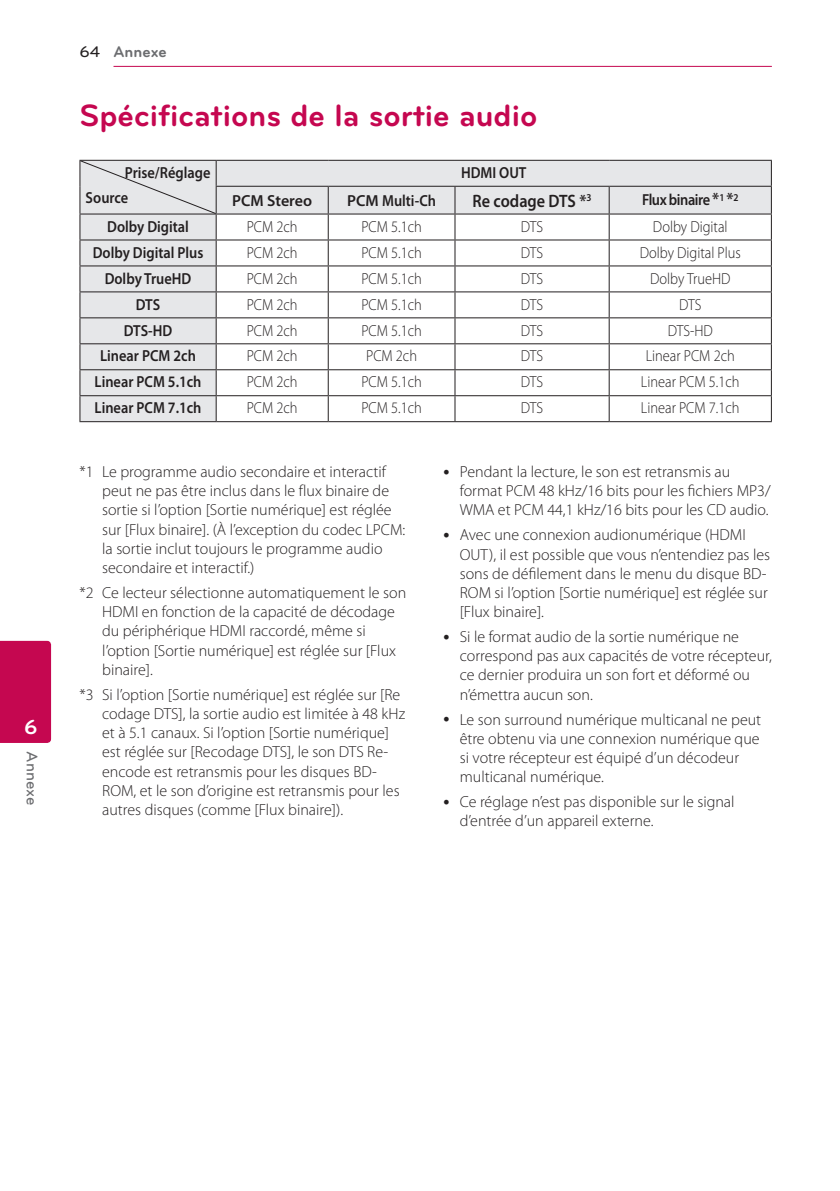
<style>
.page{position:relative;width:840px;height:1191px;background:#fff}
.page>*{position:absolute;margin:0;border:0;box-sizing:border-box;transform-origin:0 0}
.Title_1{font:700 32px "Bryant LG";color:#c50750}
.t1{font:700 21px "Bryant LG";color:#fff}
.t2{font:600 18px "Myriad Pro";color:#231f20;scale:.9 1}
.Content_text_Num{font:300 16px/19.2px "Myriad Pro";color:#231f20}
.Content_text_Bullet{font:300 16px/19.2px "Myriad Pro";color:#231f20}
.Content_text_Light{font:300 16px "Myriad Pro";color:#231f20;scale:.9 1}
.Content_text_Light-2{font:600 16px "Myriad Pro";color:#231f20;scale:.9 1}
.Content_text_Light-3{font:600 16px "Myriad Pro";color:#231f20}
.Content_text_Light-4{font:600 16px "Myriad Pro";letter-spacing:-.03em;color:#231f20;scale:.9 1}
.t3{font:700 16px "Bryant LG";color:#6c6d70}
.t4{font:500 16px "Bryant LG";color:#6c6d70}
.s1{font-weight:500;color:#231f20}
.s2{font-size:18px}
</style>
<div class="page">
<hr style="left:113px;top:66px;width:658px;height:1px;background:#c50750">
<div style="left:0;top:641px;width:51px;height:102px;background:#c50750"></div>
<svg style="left:216px;top:161px;width:554px;height:260px"></svg>
<hr style="left:79px;top:160px;width:137px;height:1px;background:#231f20">
<hr style="left:216px;top:160px;width:112px;height:1px;background:#231f20">
<hr style="left:328px;top:160px;width:126px;height:1px;background:#231f20">
<hr style="left:454px;top:160px;width:155px;height:1px;background:#231f20">
<hr style="left:609px;top:160px;width:162px;height:1px;background:#231f20">
<hr style="left:215px;top:186px;width:113px;height:1px;background:#231f20">
<hr style="left:328px;top:186px;width:126px;height:1px;background:#231f20">
<hr style="left:454px;top:186px;width:155px;height:1px;background:#231f20">
<hr style="left:609px;top:186px;width:162px;height:1px;background:#231f20">
<hr style="left:216px;top:213px;width:112px;height:1px;background:#231f20">
<hr style="left:328px;top:213px;width:126px;height:1px;background:#231f20">
<hr style="left:454px;top:213px;width:155px;height:1px;background:#231f20">
<hr style="left:609px;top:213px;width:162px;height:1px;background:#231f20">
<hr style="left:216px;top:239px;width:112px;height:1px;background:#231f20">
<hr style="left:328px;top:239px;width:126px;height:1px;background:#231f20">
<hr style="left:454px;top:239px;width:155px;height:1px;background:#231f20">
<hr style="left:609px;top:239px;width:162px;height:1px;background:#231f20">
<hr style="left:216px;top:265px;width:112px;height:1px;background:#231f20">
<hr style="left:328px;top:265px;width:126px;height:1px;background:#231f20">
<hr style="left:454px;top:265px;width:155px;height:1px;background:#231f20">
<hr style="left:609px;top:265px;width:162px;height:1px;background:#231f20">
<hr style="left:216px;top:291px;width:112px;height:1px;background:#231f20">
<hr style="left:328px;top:291px;width:126px;height:1px;background:#231f20">
<hr style="left:454px;top:291px;width:155px;height:1px;background:#231f20">
<hr style="left:609px;top:291px;width:162px;height:1px;background:#231f20">
<hr style="left:216px;top:317px;width:112px;height:1px;background:#231f20">
<hr style="left:328px;top:317px;width:126px;height:1px;background:#231f20">
<hr style="left:454px;top:317px;width:155px;height:1px;background:#231f20">
<hr style="left:609px;top:317px;width:162px;height:1px;background:#231f20">
<hr style="left:216px;top:343px;width:112px;height:1px;background:#231f20">
<hr style="left:328px;top:343px;width:126px;height:1px;background:#231f20">
<hr style="left:454px;top:343px;width:155px;height:1px;background:#231f20">
<hr style="left:609px;top:343px;width:162px;height:1px;background:#231f20">
<hr style="left:216px;top:369px;width:112px;height:1px;background:#231f20">
<hr style="left:328px;top:369px;width:126px;height:1px;background:#231f20">
<hr style="left:454px;top:369px;width:155px;height:1px;background:#231f20">
<hr style="left:609px;top:369px;width:162px;height:1px;background:#231f20">
<hr style="left:216px;top:395px;width:112px;height:1px;background:#231f20">
<hr style="left:328px;top:395px;width:126px;height:1px;background:#231f20">
<svg style="left:327px;top:187px;width:1px;height:234px"></svg>
<hr style="left:454px;top:395px;width:155px;height:1px;background:#231f20">
<svg style="left:454px;top:187px;width:1px;height:234px"></svg>
<hr style="left:609px;top:395px;width:162px;height:1px;background:#231f20">
<svg style="left:608px;top:187px;width:1px;height:234px"></svg>
<svg style="left:770px;top:161px;width:1px;height:260px"></svg>
<hr style="left:79px;top:421px;width:137px;height:1px;background:#231f20">
<hr style="left:216px;top:421px;width:112px;height:1px;background:#231f20">
<hr style="left:328px;top:421px;width:126px;height:1px;background:#231f20">
<hr style="left:454px;top:421px;width:155px;height:1px;background:#231f20">
<hr style="left:609px;top:421px;width:162px;height:1px;background:#231f20">
<svg style="left:79px;top:161px;width:137px;height:260px;background:#dddee0"></svg>
<h2 class="t1" style="left:24px;top:714px;width:15px">6</h2>
<p class="t4" style="left:42px;top:751px;width:55px;rotate:90deg">Annexe</p>
<p class="t3" style="left:79px;top:42px;width:89px"><span class="s1">64</span> Annexe</p>
<p class="Title_1" style="left:79px;top:96px;width:459px">Spécifications de la sortie audio</p>
<p class="Content_text_Light-2" style="left:125px;top:162px;width:97px">Prise/Réglage</p>
<p class="Content_text_Light-2" style="left:86px;top:187px;width:49px">Source</p>
<p class="Content_text_Light-2" style="left:460px;top:162px;width:74px">HDMI OUT</p>
<p class="Content_text_Light-3" style="left:232px;top:191px;width:81px">PCM Stereo</p>
<p class="Content_text_Light-3" style="left:347px;top:191px;width:90px">PCM Multi-Ch</p>
<p class="t2" style="left:472px;top:189px;width:133px">Re codage DTS *<sup>3</sup></p>
<p class="Content_text_Light-4" style="left:641px;top:189px;width:109px">Flux binaire <span class="s2">*</span><sup>1</sup> <span class="s2">*</span><sup>2</sup></p>
<p class="Content_text_Light-2" style="left:107px;top:216px;width:92px">Dolby Digital</p>
<p class="Content_text_Light" style="left:246px;top:217px;width:58px">PCM 2ch</p>
<p class="Content_text_Light" style="left:361px;top:217px;width:69px">PCM 5.1ch</p>
<p class="Content_text_Light" style="left:520px;top:217px;width:26px">DTS</p>
<p class="Content_text_Light" style="left:652px;top:217px;width:84px">Dolby Digital</p>
<p class="Content_text_Light-2" style="left:93px;top:242px;width:124px">Dolby Digital Plus</p>
<p class="Content_text_Light" style="left:246px;top:243px;width:58px">PCM 2ch</p>
<p class="Content_text_Light" style="left:361px;top:243px;width:69px">PCM 5.1ch</p>
<p class="Content_text_Light" style="left:520px;top:243px;width:26px">DTS</p>
<p class="Content_text_Light" style="left:639px;top:243px;width:114px">Dolby Digital Plus</p>
<p class="Content_text_Light-2" style="left:105px;top:268px;width:98px">Dolby TrueHD</p>
<p class="Content_text_Light" style="left:246px;top:269px;width:58px">PCM 2ch</p>
<p class="Content_text_Light" style="left:361px;top:269px;width:69px">PCM 5.1ch</p>
<p class="Content_text_Light" style="left:520px;top:269px;width:26px">DTS</p>
<p class="Content_text_Light" style="left:649px;top:269px;width:91px">Dolby TrueHD</p>
<p class="Content_text_Light-2" style="left:136px;top:294px;width:29px">DTS</p>
<p class="Content_text_Light" style="left:246px;top:295px;width:58px">PCM 2ch</p>
<p class="Content_text_Light" style="left:361px;top:295px;width:69px">PCM 5.1ch</p>
<p class="Content_text_Light" style="left:520px;top:295px;width:26px">DTS</p>
<p class="Content_text_Light" style="left:678px;top:295px;width:26px">DTS</p>
<p class="Content_text_Light-2" style="left:124px;top:320px;width:55px">DTS-HD</p>
<p class="Content_text_Light" style="left:246px;top:320px;width:58px">PCM 2ch</p>
<p class="Content_text_Light" style="left:361px;top:320px;width:69px">PCM 5.1ch</p>
<p class="Content_text_Light" style="left:520px;top:320px;width:26px">DTS</p>
<p class="Content_text_Light" style="left:667px;top:320px;width:51px">DTS-HD</p>
<p class="Content_text_Light-2" style="left:100px;top:346px;width:108px">Linear PCM 2ch</p>
<p class="Content_text_Light" style="left:246px;top:346px;width:58px">PCM 2ch</p>
<p class="Content_text_Light" style="left:366px;top:346px;width:58px">PCM 2ch</p>
<p class="Content_text_Light" style="left:520px;top:346px;width:26px">DTS</p>
<p class="Content_text_Light" style="left:645px;top:346px;width:100px">Linear PCM 2ch</p>
<p class="Content_text_Light-2" style="left:94px;top:372px;width:120px">Linear PCM 5.1ch</p>
<p class="Content_text_Light" style="left:246px;top:372px;width:58px">PCM 2ch</p>
<p class="Content_text_Light" style="left:361px;top:372px;width:69px">PCM 5.1ch</p>
<p class="Content_text_Light" style="left:520px;top:372px;width:26px">DTS</p>
<p class="Content_text_Light" style="left:640px;top:372px;width:111px">Linear PCM 5.1ch</p>
<p class="Content_text_Light-2" style="left:94px;top:398px;width:120px">Linear PCM 7.1ch</p>
<p class="Content_text_Light" style="left:246px;top:398px;width:58px">PCM 2ch</p>
<p class="Content_text_Light" style="left:361px;top:398px;width:69px">PCM 5.1ch</p>
<p class="Content_text_Light" style="left:520px;top:398px;width:26px">DTS</p>
<p class="Content_text_Light" style="left:640px;top:398px;width:111px">Linear PCM 7.1ch</p>
<p class="Content_text_Num" style="left:102px;top:462px;width:304px;text-indent:-23px">*1 Le programme audio secondaire et interactif peut ne pas être inclus dans le flux binaire de sortie si l’option [Sortie numérique] est réglée sur [Flux binaire]. (À l’exception du codec LPCM: la sortie inclut toujours le programme audio secondaire et interactif.)</p>
<p class="Content_text_Num" style="left:102px;top:583px;width:305px;text-indent:-23px">*2 Ce lecteur sélectionne automatiquement le son HDMI en fonction de la capacité de décodage du périphérique HDMI raccordé, même si l’option [Sortie numérique] est réglée sur [Flux binaire].</p>
<p class="Content_text_Num" style="left:102px;top:684px;width:304px;text-indent:-23px">*3 Si l’option [Sortie numérique] est réglée sur [Re codage DTS], la sortie audio est limitée à 48 kHz et à 5.1 canaux. Si l’option [Sortie numérique] est réglée sur [Recodage DTS], le son DTS Re&shy;encode est retransmis pour les disques BD-ROM, et le son d’origine est retransmis pour les autres disques (comme [Flux binaire]).</p>
<p class="Content_text_Bullet" style="left:459px;top:462px;width:312px">Pendant la lecture, le son est retransmis au format PCM 48 kHz/16 bits pour les fichiers MP3/<br>WMA et PCM 44,1 kHz/16 bits pour les CD audio.</p>
<p class="Content_text_Bullet" style="left:459px;top:525px;width:312px">Avec une connexion audionumérique (HDMI OUT), il est possible que vous n’entendiez pas les sons de défilement dans le menu du disque BD-ROM si l’option [Sortie numérique] est réglée sur [Flux binaire].</p>
<p class="Content_text_Bullet" style="left:459px;top:627px;width:313px">Si le format audio de la sortie numérique ne correspond pas aux capacités de votre récepteur, ce dernier produira un son fort et déformé ou n’émettra aucun son.</p>
<p class="Content_text_Bullet" style="left:459px;top:709px;width:303px">Le son surround numérique multicanal ne peut être obtenu via une connexion numérique que si votre récepteur est équipé d’un décodeur multicanal numérique.</p>
<p class="Content_text_Bullet" style="left:459px;top:792px;width:276px">Ce réglage n’est pas disponible sur le signal d’entrée d’un appareil externe.</p>
</div>
